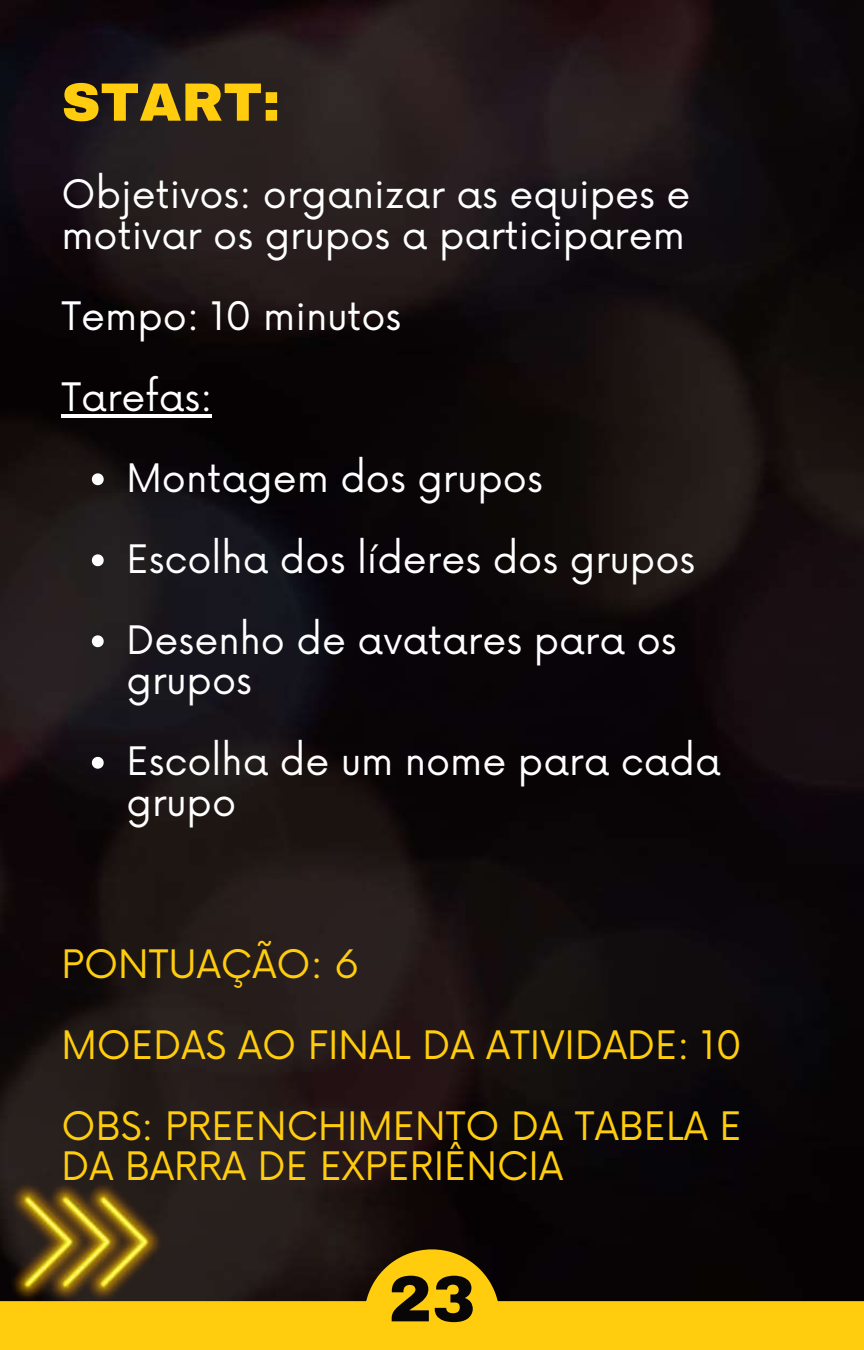
<style>
.page{position:relative;width:864px;height:1350px;background:#fff}
.page>*{position:absolute;margin:0;border:0;box-sizing:border-box;transform-origin:0 0}
.t1{font:900 65.25px "Archivo";color:#090608}
.t2{font:900 54px "Archivo";color:#ffcd0d}
.t3{font:38.25px/81px "Now";color:#fff}
.t4{font:38.25px/81px "Now";color:#ffcd0d}
</style>
<div class="page">
<img style="left:0;top:0;width:864px;height:1249px">
<svg style="left:0;top:1249px;width:864px;height:101px"></svg>
<svg style="left:92px;top:473px;width:12px;height:12px"></svg>
<svg style="left:92px;top:554px;width:12px;height:12px"></svg>
<svg style="left:92px;top:635px;width:12px;height:12px"></svg>
<svg style="left:92px;top:757px;width:12px;height:12px"></svg>
<hr style="left:62px;top:414px;width:150px;height:4px;background:#fff">
<img style="left:11px;top:1183px;width:152px;height:118px">
<h2 class="t2" style="left:62px;top:69px;width:220px">START:</h2>
<p class="t3" style="left:62px;top:172px;width:631px;line-height:40.5px">Objetivos: organizar as equipes e motivar os grupos a participarem</p>
<p class="t3" style="left:62px;top:273px;width:341px">Tempo: 10 minutos<br>Tarefas:</p>
<p class="t3" style="left:127px;top:435px;width:570px">Montagem dos grupos<br>Escolha dos líderes dos grupos<br>Desenho de avatares para os</p>
<p class="t3" style="left:127px;top:637px;width:596px">grupos<br>Escolha de um nome para cada</p>
<p class="t3" style="left:127px;top:759px;width:111px">grupo</p>
<p class="t4" style="left:62px;top:921px;width:682px">PONTUAÇÃO: 6<br>MOEDAS AO FINAL DA ATIVIDADE: 10<br>OBS: PREENCHIMENTO DA TABELA E</p>
<p class="t4" style="left:62px;top:1123px;width:503px">DA BARRA DE EXPERIÊNCIA</p>
<h1 class="t1" style="left:388px;top:1259px;width:89px">23</h1>
</div>
